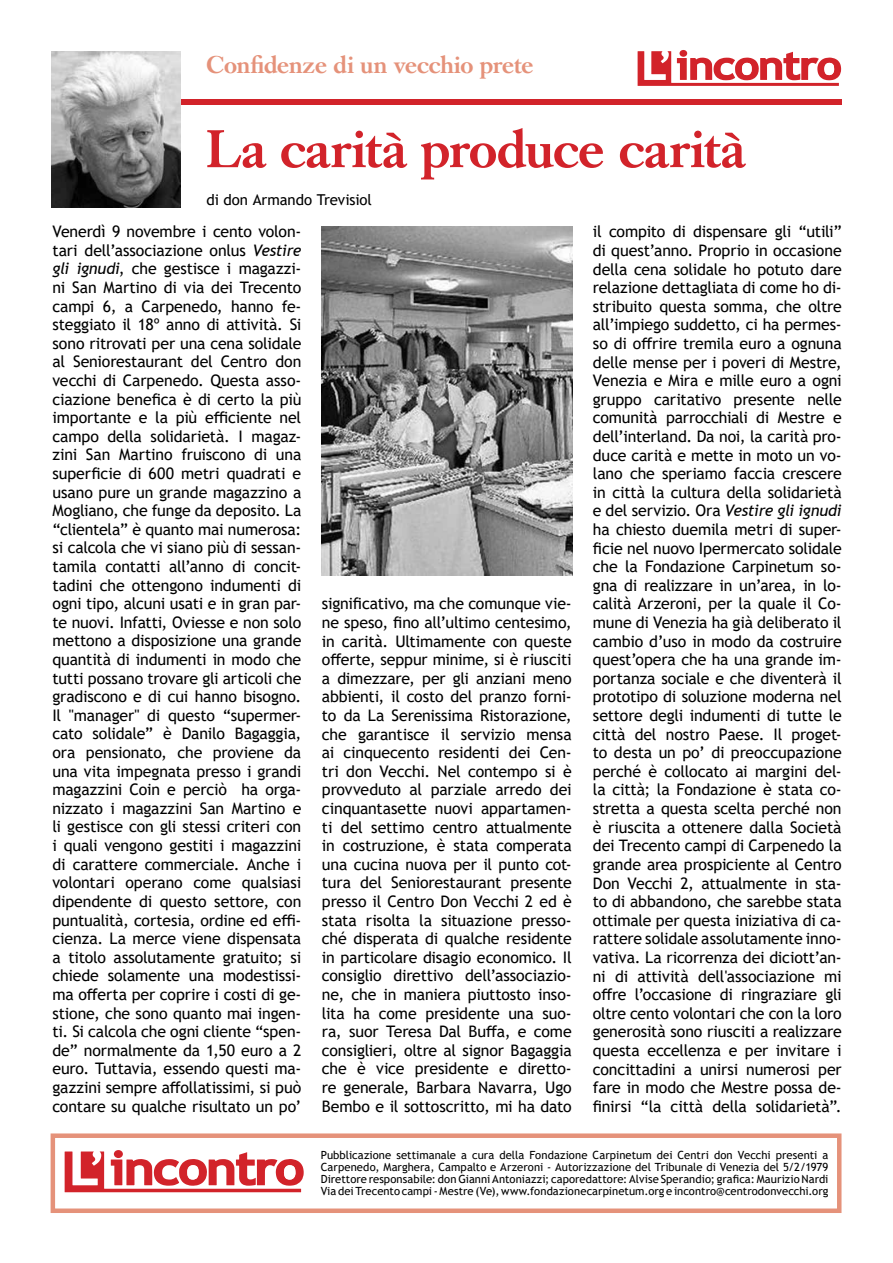
<style>
.page{position:relative;width:893px;height:1263px;background:#fff}
.page>*{position:absolute;margin:0;border:0;box-sizing:border-box;transform-origin:0 0}
.t1{font:500 52.5px "Caslon Book BE";letter-spacing:.005em;color:#d2232a}
.t2{font:500 24px "Caslon Book BE";color:#e5927a}
.t3{font:15.9px/18.6px "Trebuchet MS";letter-spacing:-.01em;color:#000;text-align:justify}
.t4{font:15px "Trebuchet MS";letter-spacing:-.01em;color:#000}
.t5{font:11.25px/12px "Trebuchet MS";letter-spacing:.005em;color:#000;text-align:justify}
.s1{font-style:italic}
</style>
<div class="page">
<div style="left:51px;top:1133px;width:790px;height:80px;border:4px solid #e5927a"></div>
<svg style="left:65px;top:1151px;width:239px;height:41px"></svg>
<svg style="left:638px;top:51px;width:203px;height:35px"></svg>
<div style="left:51px;top:99px;width:791px;height:6px;background:#d2232a"></div>
<img style="left:51px;top:51px;width:130px;height:156px">
<img style="left:322px;top:226px;width:251px;height:349px">
<h2 class="t2" style="left:207px;top:51px;width:328px">Confidenze di un vecchio prete</h2>
<h1 class="t1" style="left:207px;top:119px;width:540px">La carità produce carità</h1>
<p class="t4" style="left:207px;top:190px;width:167px">di don Armando Trevisiol</p>
<p class="t3" style="left:52px;top:222px;width:250px">Venerdì 9 novembre i cento volon&shy;tari dell’associazione onlus <span class="s1">Vestire gli ignudi</span>, che gestisce i magazzi&shy;ni San Martino di via dei Trecento campi 6, a Carpenedo, hanno fe&shy;steggiato il 18º anno di attività. Si sono ritrovati per una cena solidale al Seniorestaurant del Centro don vecchi di Carpenedo. Questa asso&shy;ciazione benefica è di certo la più importante e la più efficiente nel campo della solidarietà. I magaz&shy;zini San Martino fruiscono di una superficie di 600 metri quadrati e usano pure un grande magazzino a Mogliano, che funge da deposito. La “clientela” è quanto mai numerosa: si calcola che vi siano più di sessan&shy;tamila contatti all’anno di concit&shy;tadini che ottengono indumenti di ogni tipo, alcuni usati e in gran par&shy;te nuovi. Infatti, Oviesse e non solo mettono a disposizione una grande quantità di indumenti in modo che tutti possano trovare gli articoli che gradiscono e di cui hanno bisogno.<br>Il "manager" di questo “supermer&shy;cato solidale” è Danilo Bagaggia, ora pensionato, che proviene da una vita impegnata presso i grandi magazzini Coin e perciò ha orga&shy;nizzato i magazzini San Martino e li gestisce con gli stessi criteri con i quali vengono gestiti i magazzini di carattere commerciale. Anche i volontari operano come qualsiasi dipendente di questo settore, con puntualità, cortesia, ordine ed effi&shy;cienza. La merce viene dispensata a titolo assolutamente gratuito; si chiede solamente una modestissi&shy;ma offerta per coprire i costi di ge&shy;stione, che sono quanto mai ingen&shy;ti. Si calcola che ogni cliente “spen&shy;de” normalmente da 1,50 euro a 2 euro. Tuttavia, essendo questi ma&shy;gazzini sempre affollatissimi, si può contare su qualche risultato un po’</p>
<p class="t3" style="left:593px;top:222px;width:250px">il compito di dispensare gli “utili” di quest’anno. Proprio in occasione della cena solidale ho potuto dare relazione dettagliata di come ho di&shy;stribuito questa somma, che oltre all’impiego suddetto, ci ha permes&shy;so di offrire tremila euro a ognuna delle mense per i poveri di Mestre, Venezia e Mira e mille euro a ogni gruppo caritativo presente nelle comunità parrocchiali di Mestre e dell’interland. Da noi, la carità pro&shy;duce carità e mette in moto un vo&shy;lano che speriamo faccia crescere in città la cultura della solidarietà e del servizio. Ora <span class="s1">Vestire gli ignudi </span>ha chiesto duemila metri di super&shy;ficie nel nuovo Ipermercato solidale che la Fondazione Carpinetum so&shy;gna di realizzare in un’area, in lo&shy;calità Arzeroni, per la quale il Co&shy;mune di Venezia ha già deliberato il cambio d’uso in modo da costruire quest’opera che ha una grande im&shy;portanza sociale e che diventerà il prototipo di soluzione moderna nel settore degli indumenti di tutte le città del nostro Paese. Il proget&shy;to desta un po’ di preoccupazione perché è collocato ai margini del&shy;la città; la Fondazione è stata co&shy;stretta a questa scelta perché non è riuscita a ottenere dalla Società dei Trecento campi di Carpenedo la grande area prospiciente al Centro Don Vecchi 2, attualmente in sta&shy;to di abbandono, che sarebbe stata ottimale per questa iniziativa di ca&shy;rattere solidale assolutamente inno&shy;vativa. La ricorrenza dei diciott’an&shy;ni di attività dell'associazione mi offre l’occasione di ringraziare gli oltre cento volontari che con la loro generosità sono riusciti a realizzare questa eccellenza e per invitare i concittadini a unirsi numerosi per fare in modo che Mestre possa de&shy;finirsi “la città della solidarietà”.</p>
<p class="t3" style="left:322px;top:594px;width:251px">significativo, ma che comunque vie&shy;ne speso, fino all’ultimo centesimo, in carità. Ultimamente con queste offerte, seppur minime, si è riusciti a dimezzare, per gli anziani meno abbienti, il costo del pranzo forni&shy;to da La Serenissima Ristorazione, che garantisce il servizio mensa ai cinquecento residenti dei Cen&shy;tri don Vecchi. Nel contempo si è provveduto al parziale arredo dei cinquantasette nuovi appartamen&shy;ti del settimo centro attualmente in costruzione, è stata comperata una cucina nuova per il punto cot&shy;tura del Seniorestaurant presente presso il Centro Don Vecchi 2 ed è stata risolta la situazione presso&shy;ché disperata di qualche residente in particolare disagio economico. Il consiglio direttivo dell’associazio&shy;ne, che in maniera piuttosto inso&shy;lita ha come presidente una suo&shy;ra, suor Teresa Dal Buffa, e come consiglieri, oltre al signor Bagaggia che è vice presidente e diretto&shy;re generale, Barbara Navarra, Ugo Bembo e il sottoscritto, mi ha dato</p>
<p class="t5" style="left:321px;top:1148px;width:509px">Pubblicazione settimanale a cura della Fondazione Carpinetum dei Centri don Vecchi presenti a Carpenedo, Marghera, Campalto e Arzeroni <span class="s1">-</span> Autorizzazione del Tribunale di Venezia del 5/2/1979<br>Direttore responsabile: don Gianni Antoniazzi; caporedattore: Alvise Sperandio; grafica: Maurizio Nardi Via dei Trecento campi - Mestre (Ve), www.fondazionecarpinetum.org e incontro@centrodonvecchi.org</p>
</div>
